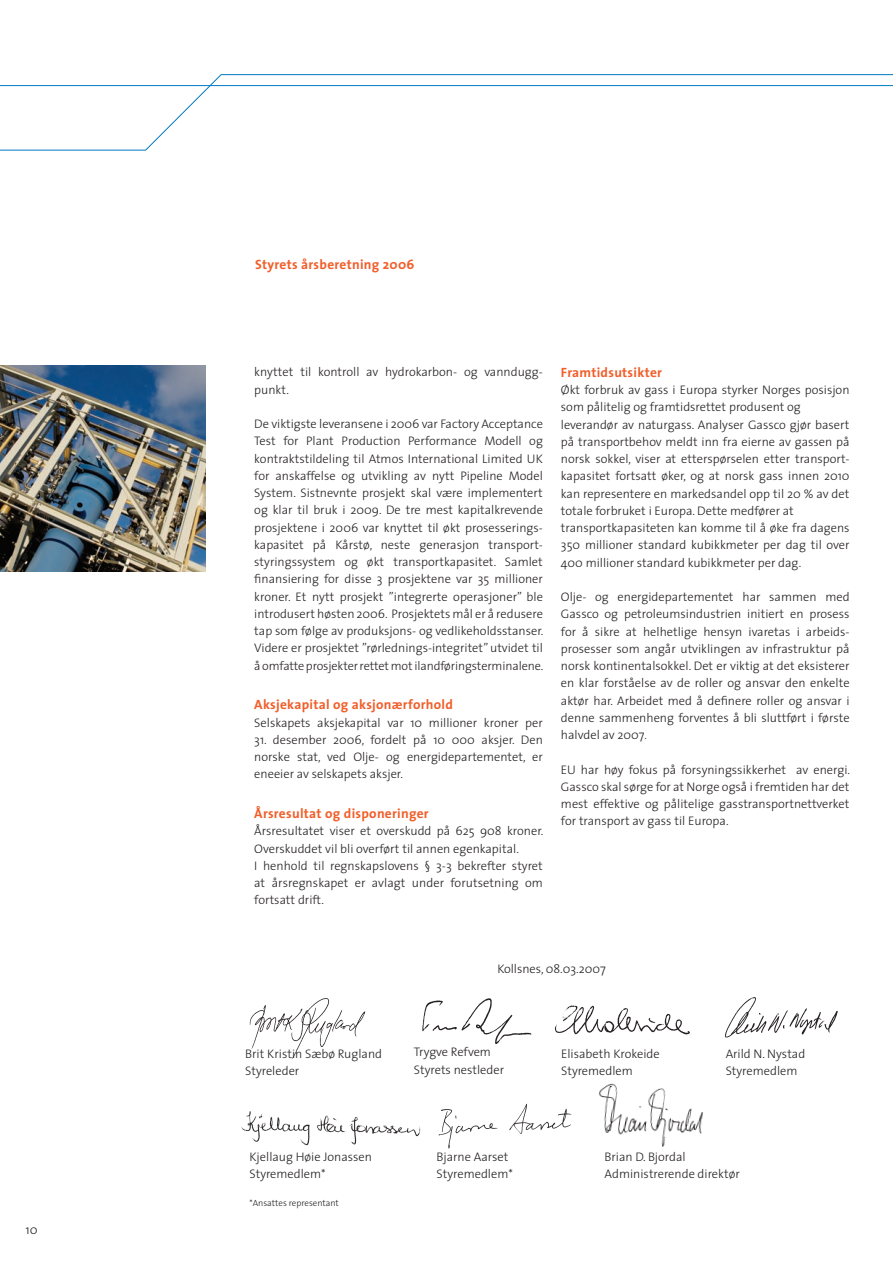
<style>
.page{position:relative;width:893px;height:1263px;background:#fff}
.page>*{position:absolute;margin:0;border:0;box-sizing:border-box;transform-origin:0 0}
.t1{font:700 13.5px "The Sans";letter-spacing:.02em;color:#f15e2a}
.t2{font:300 12.75px "The Sans";color:#231f20}
.t3{font:300 12.45px/17.2px "The Sans";color:#231f20}
.t4{font:300 12.3px "The Sans";letter-spacing:-.01em;color:#231f20}
.t5{font:300 9px "The Sans";color:#231f20}
.s1{font-size:12px}
</style>
<div class="page">
<img style="left:725px;top:997px;width:113px;height:41px">
<img style="left:249px;top:998px;width:117px;height:61px">
<img style="left:422px;top:998px;width:110px;height:46px">
<img style="left:555px;top:1005px;width:135px;height:30px">
<img style="left:241px;top:1111px;width:180px;height:35px">
<img style="left:598px;top:1083px;width:105px;height:64px">
<img style="left:438px;top:1103px;width:134px;height:46px">
<img style="left:0;top:366px;width:206px;height:205px">
<svg style="left:0;top:74px;width:893px;height:77px"></svg>
<hr style="left:0;top:85px;width:893px;height:1px;background:#0079c2">
<p class="t2" style="left:25px;top:1219px;width:14px">10</p>
<p class="t1" style="left:255px;top:253px;width:161px">Styrets årsberetning 2006</p>
<p class="t3" style="left:254px;top:363px;width:290px">knyttet til kontroll av hydrokarbon- og vanndugg&shy;punkt.</p>
<p class="t3" style="left:254px;top:415px;width:291px;text-align:justify">De viktigste leveransene i 2006 var Factory Acceptance Test for Plant Production Performance Modell og kontraktstildeling til Atmos International Limited UK for anskaffelse og utvikling av nytt Pipeline Model System. Sistnevnte prosjekt skal være implementert og klar til bruk i 2009. De tre mest kapitalkrevende prosjektene i 2006 var knyttet til økt prosesserings&shy;kapasitet på Kårstø, neste generasjon transport&shy;styringssystem og økt transportkapasitet. Samlet finansiering for disse 3 prosjektene var 35 millioner kroner. Et nytt prosjekt ”integrerte operasjoner” ble introdusert høsten 2006. Prosjektets mål er å redusere tap som følge av produksjons- og vedlikeholdsstanser.<br>Videre er prosjektet ”rørlednings-integritet” utvidet til</p>
<p class="t4" style="left:254px;top:655px;width:291px">å omfatte prosjekter rettet mot ilandføringsterminalene.</p>
<p class="t1" style="left:254px;top:693px;width:200px">Aksjekapital og aksjonærforhold</p>
<p class="t3" style="left:254px;top:713px;width:290px">Selskapets aksjekapital var 10 millioner kroner per</p>
<p class="t3" style="left:254px;top:730px;width:290px;text-align:justify">31. desember 2006, fordelt på 10 000 aksjer. Den norske stat, ved Olje- og energidepartementet, er eneeier av selskapets aksjer.</p>
<p class="t1" style="left:254px;top:802px;width:176px">Årsresultat og disponeringer</p>
<p class="t3" style="left:254px;top:822px;width:291px">Årsresultatet viser et overskudd på 625 908 kroner.<br>Overskuddet vil bli overført til annen egenkapital.<br>I henhold til regnskapslovens § 3-3 bekrefter styret at årsregnskapet er avlagt under forutsetning om fortsatt drift.</p>
<p class="t1" style="left:561px;top:361px;width:103px">Framtidsutsikter</p>
<p class="t3" style="left:561px;top:381px;width:290px">Økt forbruk av gass i Europa styrker Norges posisjon som pålitelig og framtidsrettet produsent og leverandør av naturgass. Analyser Gassco gjør basert på transportbehov meldt inn fra eierne av gassen på norsk sokkel, viser at etterspørselen etter transport&shy;kapasitet fortsatt øker, og at norsk gass innen 2010 kan representere en markedsandel opp til 20 % av det totale forbruket i Europa. Dette medfører at transportkapasiteten kan komme til å øke fra dagens 350 millioner standard kubikkmeter per dag til over 400 millioner standard kubikkmeter per dag.</p>
<p class="t3" style="left:561px;top:588px;width:290px;text-align:justify">Olje- og energidepartementet har sammen med Gassco og petroleumsindustrien initiert en prosess for å sikre at helhetlige hensyn ivaretas i arbeids&shy;prosesser som angår utviklingen av infrastruktur på norsk kontinentalsokkel. Det er viktig at det eksisterer en klar forståelse av de roller og ansvar den enkelte aktør har. Arbeidet med å definere roller og ansvar i denne sammenheng forventes å bli sluttført i første halvdel av 2007<span class="s1">.</span></p>
<p class="t3" style="left:561px;top:760px;width:291px;text-align:justify">EU har høy fokus på forsyningssikkerhet av energi.<br>Gassco skal sørge for at Norge også i fremtiden har det mest effektive og pålitelige gasstransportnettverket for transport av gass til Europa.</p>
<p class="t3" style="left:497px;top:960px;width:110px">Kollsnes, 08.03.2007</p>
<p class="t3" style="left:245px;top:1044px;width:138px">Brit Kristin Sæbø Rugland<br>Styreleder</p>
<p class="t3" style="left:414px;top:1043px;width:92px">Trygve Refvem<br>Styrets nestleder</p>
<p class="t3" style="left:561px;top:1044px;width:100px">Elisabeth Krokeide<br>Styremedlem</p>
<p class="t3" style="left:726px;top:1044px;width:81px">Arild N. Nystad<br>Styremedlem</p>
<p class="t3" style="left:249px;top:1147px;width:124px">Kjellaug Høie Jonassen<br>Styremedlem*</p>
<p class="t3" style="left:604px;top:1147px;width:137px">Brian D. Bjordal<br>Administrerende direktør</p>
<p class="t3" style="left:437px;top:1147px;width:78px">Bjarne Aarset<br>Styremedlem*</p>
<p class="t5" style="left:249px;top:1195px;width:91px">*Ansattes representant</p>
</div>
